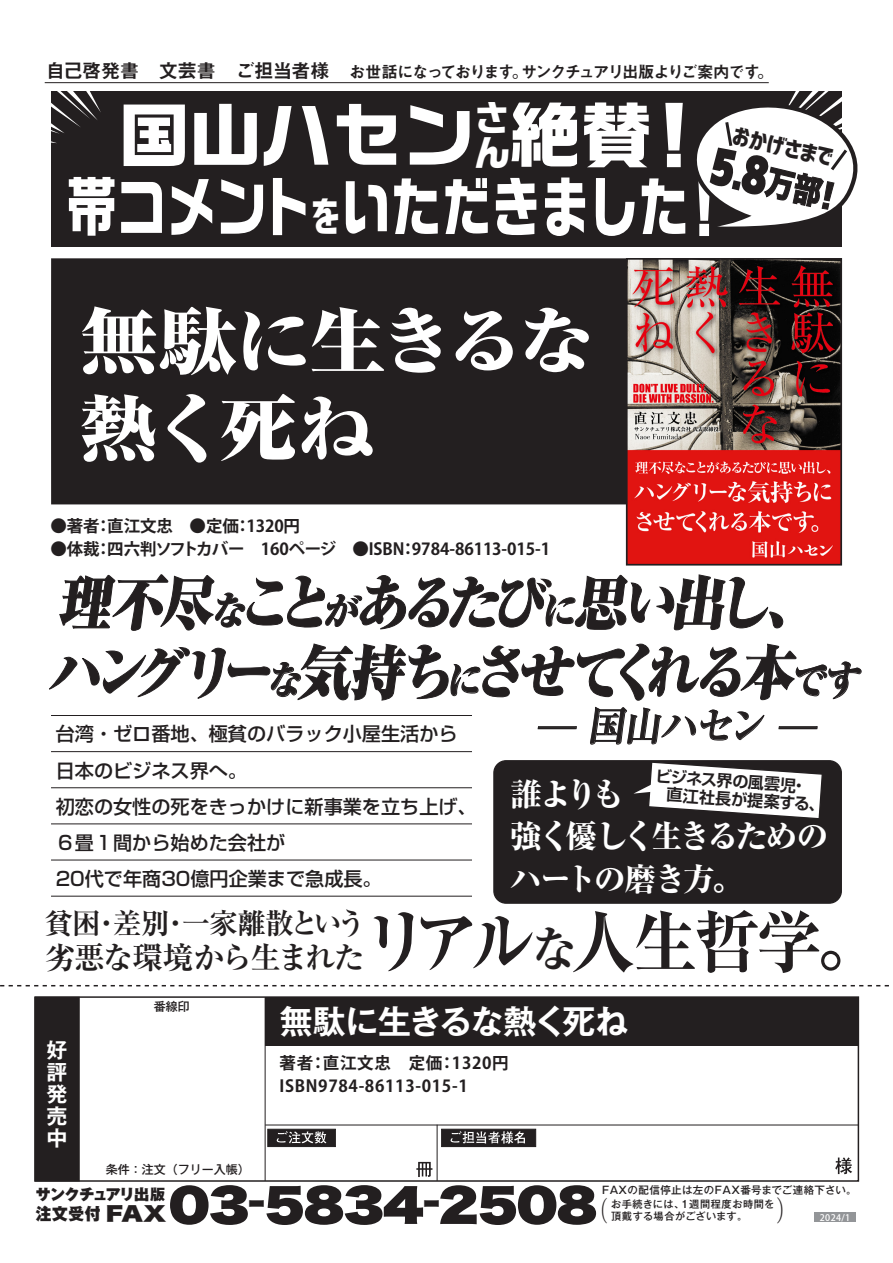
<style>
.page{position:relative;width:893px;height:1263px;background:#fff}
.page>*{position:absolute;margin:0;border:0;box-sizing:border-box;transform-origin:0 0}
.t1{font:800 expanded 71.85px/87.4px "Ryumin Pr 6";letter-spacing:-.09em;color:#fff;scale:1.1 1}
.t2{font:700 70.5px "Ro G San Srf Std";color:#fff}
.t3{font:700 expanded 68.1px "Ryumin Pr 6 N";color:#231f20}
.t4{font:700 64.5px "Ro G San Srf Std";letter-spacing:-.01em;color:#fff;scale:.78 1}
.t5{font:800 expanded 58.8px/69.4px "Ryumin Pr 6 N";color:#231f20;scale:.91 1}
.t6{font:44.25px "Hira Kaku Std W9";letter-spacing:-.03em;color:#231f20;scale:1.15 1}
.t7{font:700 40.8px "Ryumin Pr 6 N";color:#231f20;scale:.93 1}
.t8{font:700 33px "Gothic MB101 Pr 6 N De";letter-spacing:-.03em;color:#fff}
.t9{font:800 31.95px/42.5px "Ryumin Pr 6 N";letter-spacing:-.1em;color:#fff}
.t10{font:700 30.9px "Ryumin Pr 6 N";letter-spacing:-.065em;color:#231f20}
.t11{font:700 28.65px "Ryumin Pr 6 N";letter-spacing:-.04em;color:#231f20}
.t12{font:500 28.05px "Koz Min Pro";color:#231f20;scale:.58 1}
.t13{font:500 27.3px "Koz Min Pro";color:#231f20;scale:.56 1}
.t14{font:23.1px "Corporate Logo Bold";color:#231f20}
.t15{font:700 21px/21.9px "Gothic MB101 Pr 6 De";color:#fff;text-align:justify}
.t16{font:500 19.2px/36.2px "Shin Go Pro";color:#231f20}
.t17{font:700 16.5px "Koz Go Pr 6 N";letter-spacing:-.005em;color:#231f20}
.t18{font:16.5px "Midashi Go Pr 6 MB31";letter-spacing:-.11em;color:#231f20}
.t19{font:700 16.5px/22.5px "Koz Go Pro";letter-spacing:.04em;color:#231f20}
.t20{font:900 16.5px "Gothic MB101 Pr 6 N";color:#231f20;scale:.95 1}
.t21{font:700 16.05px/17.9px "Shin Go Pro De";color:#231f20}
.t22{font:900 15px "Gothic MB101 Pr 6 N";letter-spacing:-.04em;color:#231f20}
.t23{font:500 12px "Gothic MB101 Pr 6 N";color:#231f20}
.t24{font:500 10.5px "Gothic MB101 Pr 6 N";letter-spacing:.04em;color:#231f20}
.t25{font:500 10.2px/12px "Gothic MB101 Pr 6 N";letter-spacing:.045em;color:#231f20}
.t26{font:500 9px "Koz Go Pro";color:#fff}
.s1{font-size:19.5px}
.s2{font-size:35.25px}
.s3{font-size:39.3px}
.s4{font-size:37.95px}
.s5{font-size:71.25px}
.s6{font-size:47.85px}
.s7{font-weight:800}
.s8{font-family:"Hira Kaku Std W9";font-weight:400;font-size:19.5px}
</style>
<div class="page">
<div style="left:51px;top:91px;width:791px;height:155px;background:#231f20"></div>
<div style="left:265px;top:997px;width:592px;height:48px;background:#231f20"></div>
<div style="left:51px;top:258px;width:575px;height:246px;background:#231f20"></div>
<svg style="left:0;top:985px;width:889px;height:1px"></svg>
<hr style="left:45px;top:82px;width:724px;height:1px;background:#231f20">
<div style="left:34px;top:997px;width:46px;height:184px;background:#231f20;border:3px solid #231f20"></div>
<div style="left:34px;top:996px;width:825px;height:186px;border:1px solid #231f20"></div>
<hr style="left:265px;top:997px;width:1px;height:184px;background:#231f20">
<hr style="left:437px;top:1125px;width:1px;height:56px;background:#231f20">
<svg style="left:416px;top:1162px;width:16px;height:15px"></svg>
<svg style="left:835px;top:1157px;width:17px;height:17px"></svg>
<hr style="left:265px;top:1124px;width:593px;height:1px;background:#231f20">
<div style="left:267px;top:1129px;width:69px;height:18px;background:#231f20;border:1px solid #231f20"></div>
<svg style="left:277px;top:1131px;width:49px;height:12px"></svg>
<div style="left:441px;top:1129px;width:95px;height:18px;background:#231f20;border:1px solid #231f20"></div>
<svg style="left:451px;top:1131px;width:74px;height:12px"></svg>
<div style="left:815px;top:1212px;width:41px;height:9px;background:#939598"></div>
<svg style="left:59px;top:574px;width:725px;height:57px"></svg>
<svg style="left:49px;top:643px;width:813px;height:58px"></svg>
<div style="left:538px;top:726px;width:39px;height:3px;border:1px solid #231f20"></div>
<div style="left:493px;top:760px;width:349px;height:144px;background:#231f20"></div>
<hr style="left:51px;top:751px;width:421px;height:1px;background:#231f20">
<hr style="left:51px;top:715px;width:421px;height:1px;background:#231f20">
<hr style="left:51px;top:787px;width:421px;height:1px;background:#231f20">
<hr style="left:51px;top:823px;width:421px;height:1px;background:#231f20">
<hr style="left:51px;top:859px;width:421px;height:1px;background:#231f20">
<hr style="left:51px;top:896px;width:421px;height:1px;background:#231f20">
<svg style="left:587px;top:707px;width:236px;height:112px"></svg>
<svg style="left:51px;top:91px;width:50px;height:52px"></svg>
<img style="left:629px;top:261px;width:210px;height:301px">
<div style="left:626px;top:258px;width:216px;height:307px;border:2px solid #231f20"></div>
<svg style="left:696px;top:91px;width:162px;height:136px"></svg>
<p class="t18" style="left:46px;top:58px;width:729px"><span class="s1">自己啓発書　文芸書　ご担当者様　</span>お世話になっております。サンクチュアリ出版よりご案内です。</p>
<h2 class="t2" style="left:119px;top:86px;width:393px">国山ハセン<sup>さ</sup></h2>
<h2 class="t2" style="left:474px;top:86px;width:236px"><span class="s2">ん</span>絶賛！</h2>
<h3 class="t4" style="left:66px;top:162px;width:851px">帯コメント<span class="s3">を</span>いただきました！</h3>
<p class="t14" style="left:736px;top:119px;width:105px;rotate:13deg">おかげさまで</p>
<h1 class="t1" style="left:79px;top:296px;width:471px">無駄に生きるな熱く死ね</h1>
<p class="t17" style="left:50px;top:517px;width:251px">●著者：直江文忠　●定価：1320円</p>
<p class="t17" style="left:50px;top:540px;width:501px">●体裁：四六判ソフトカバー　160ページ　●ISBN：9784-86113-015-1</p>
<h3 class="t5" style="left:47px;top:567px;width:902px">理不尽<span class="s4">な</span>こと<span class="s4">が</span>あるたび<span class="s4">に</span>思い出し、ハングリー<span class="s4">な</span>気持ち<span class="s4">に</span>させてくれる本<span class="s4">です</span></h3>
<h3 class="t7" style="left:539px;top:694px;width:310px">＿ 国山ハセン ＿</h3>
<h3 class="t9" style="left:510px;top:771px;width:320px">誰よりも<br>強く優しく生きるためのハートの磨き方。</h3>
<h3 class="t11" style="left:45px;top:900px;width:323px">貧困・差別・一家離散という</h3>
<h3 class="t10" style="left:45px;top:933px;width:321px">劣悪な環境から生まれた</h3>
<p class="t16" style="left:56px;top:714px;width:422px">台湾・ゼロ番地、極貧のバラック小屋生活から日本のビジネス界へ。<br>初恋の女性の死をきっかけに新事業を立ち上げ、<br>６畳１間から始めた会社が<br>20代で年商30億円企業まで急成長。</p>
<p class="t21" style="left:669px;top:766px;width:160px;text-indent:-12px;rotate:4deg">ビジネス界の風雲児・直江社長が提案する、</p>
<h3 class="t3" style="left:362px;top:888px;width:523px"><span class="s5">リアル</span><span class="s6">な</span>人生哲学。</h3>
<p class="t15" style="left:46px;top:1038px;width:22px">好評発売中</p>
<p class="t23" style="left:154px;top:996px;width:37px">番線印</p>
<p class="t23" style="left:106px;top:1160px;width:145px">条件：注文（フリー入帳）</p>
<h3 class="t8" style="left:280px;top:994px;width:350px">無駄に生きるな熱く死ね</h3>
<p class="t19" style="left:280px;top:1053px;width:230px">著者：直江文忠　定価：1320円<br>ISBN9784-86113-015-1</p>
<h3 class="t6" style="left:169px;top:1181px;width:374px">03<sup>-</sup>5834<sup>-</sup>2508</h3>
<p class="t24" style="left:602px;top:1181px;width:256px">FAXの配信停止は左のFAX番号までご連絡下さい。</p>
<h3 class="t13" style="left:592px;top:1191px;width:29px">（</h3>
<p class="t25" style="left:611px;top:1198px;width:165px">お手続きには、1週間程度お時間を頂戴する場合がございます。</p>
<h3 class="t12" style="left:777px;top:1191px;width:30px">）</h3>
<p class="t22" style="left:36px;top:1182px;width:131px">サンクチュアリ出<span class="s7">版</span></p>
<p class="t20" style="left:36px;top:1200px;width:139px">注文<span class="s7">受</span>付 <span class="s8">FAX</span></p>
<p class="t26" style="left:820px;top:1211px;width:32px">2024/1</p>
</div>
